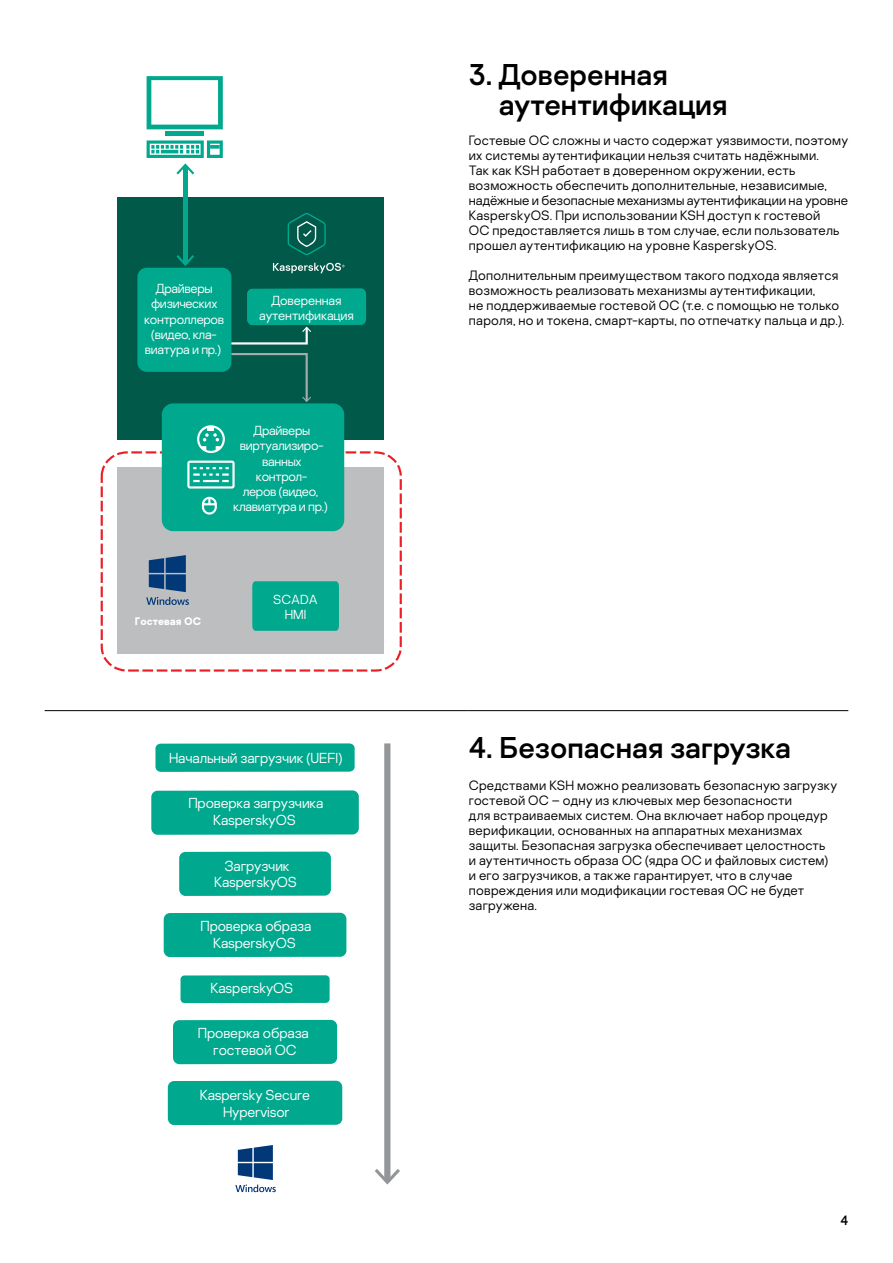
<style>
.page{position:relative;width:893px;height:1263px;background:#fff}
.page>*{position:absolute;margin:0;border:0;box-sizing:border-box;transform-origin:0 0}
.t1{font:30px/30px "Kaspersky Sans";color:#000}
.t2{font:300 14.4px/16.5px "Kaspersky Sans";letter-spacing:-.01em;color:#fff;text-align:center}
.t3{font:300 13.5px/15px "Kaspersky Sans";letter-spacing:.02em;color:#000}
.t4{font:13.5px "Kaspersky Sans";color:#000}
.t5{font:300 13.05px/15.3px "Kaspersky Sans";letter-spacing:-.025em;color:#fff;text-align:center}
.t6{font:300 13.05px/15.3px "Kaspersky Sans";color:#fff;text-align:center}
.t7{font:700 10.95px "Kaspersky Sans";color:#fff}
</style>
<div class="page">
<hr style="left:45px;top:710px;width:424px;height:1px;background:#000">
<hr style="left:469px;top:710px;width:379px;height:1px;background:#000">
<div style="left:117px;top:197px;width:267px;height:243px;background:#005949"></div>
<svg style="left:101px;top:451px;width:301px;height:221px;fill:#bcbec0"></svg>
<div style="left:162px;top:403px;width:182px;height:128px;background:#00a88e;border-radius:11px"></div>
<div style="left:137px;top:268px;width:94px;height:104px;background:#00a88e;border-radius:9px"></div>
<div style="left:183px;top:166px;width:5px;height:98px;background:#00a88e"></div>
<svg style="left:176px;top:255px;width:18px;height:11px"></svg>
<svg style="left:231px;top:353px;width:80px;height:49px"></svg>
<svg style="left:231px;top:289px;width:135px;height:55px"></svg>
<svg style="left:197px;top:425px;width:28px;height:28px"></svg>
<svg style="left:187px;top:461px;width:48px;height:28px"></svg>
<svg style="left:202px;top:497px;width:15px;height:18px"></svg>
<svg style="left:147px;top:76px;width:76px;height:53px"></svg>
<div style="left:166px;top:131px;width:38px;height:5px;background:#00a88e"></div>
<svg style="left:147px;top:140px;width:76px;height:34px"></svg>
<svg style="left:146px;top:555px;width:43px;height:50px;background:#527297"></svg>
<svg style="left:288px;top:213px;width:38px;height:42px"></svg>
<svg style="left:273px;top:263px;width:72px;height:10px"></svg>
<div style="left:155px;top:743px;width:200px;height:29px;background:#00a88e;border-radius:5px"></div>
<div style="left:151px;top:790px;width:208px;height:45px;background:#00a88e;border-radius:6px"></div>
<div style="left:179px;top:851px;width:152px;height:45px;background:#00a88e;border-radius:6px"></div>
<div style="left:164px;top:913px;width:182px;height:44px;background:#00a88e;border-radius:6px"></div>
<div style="left:181px;top:975px;width:149px;height:28px;background:#00a88e;border-radius:4px"></div>
<div style="left:173px;top:1020px;width:164px;height:44px;background:#00a88e;border-radius:6px"></div>
<div style="left:168px;top:1081px;width:174px;height:44px;background:#00a88e;border-radius:6px"></div>
<div style="left:384px;top:743px;width:6px;height:438px;background:#939598"></div>
<svg style="left:375px;top:1169px;width:25px;height:15px"></svg>
<svg style="left:235px;top:1145px;width:41px;height:47px"></svg>
<p class="t5" style="left:144px;top:281px;width:81px">Драйверы физических контроллеров (видео, кла&shy;виатура и пр.)</p>
<p class="t5" style="left:259px;top:292px;width:96px">Доверенная аутентификация</p>
<p class="t5" style="left:233px;top:423px;width:96px">Драйверы виртуализиро&shy;ванных<br>контрол-<br>леров (видео, клавиатура и пр.)</p>
<p class="t7" style="left:135px;top:614px;width:68px">Гостевая ОС</p>
<p class="t6" style="left:273px;top:591px;width:46px">SCADA<br>HMI</p>
<p class="t2" style="left:169px;top:749px;width:175px">Начальный загрузчик (UEFI)</p>
<p class="t2" style="left:188px;top:795px;width:137px">Проверка загрузчика<br>KasperskyOS</p>
<p class="t2" style="left:214px;top:857px;width:84px">Загрузчик<br>KasperskyOS</p>
<p class="t2" style="left:201px;top:918px;width:112px">Проверка образа<br>KasperskyOS</p>
<p class="t2" style="left:210px;top:979px;width:84px">KasperskyOS</p>
<p class="t2" style="left:198px;top:1025px;width:112px">Проверка образа гостевой ОС</p>
<p class="t2" style="left:200px;top:1087px;width:112px">Kaspersky Secure<br>Hypervisor</p>
<h1 class="t1" style="left:499px;top:59px;width:230px;text-indent:-30px">3. Доверенная аутентификация</h1>
<p class="t3" style="left:469px;top:133px;width:381px">Гостевые ОС сложны и часто содержат уязвимости, поэтому их системы аутентификации нельзя считать надёжными.<br>Так как KSH работает в доверенном окружении, есть возможность обеспечить дополнительные, независимые, надёжные и безопасные механизмы аутентификации на уровне KasperskyOS. При использовании KSH доступ к гостевой<br>ОС предоставляется лишь в том случае, если пользователь прошел аутентификацию на уровне KasperskyOS.</p>
<p class="t3" style="left:469px;top:268px;width:377px">Дополнительным преимуществом такого подхода является возможность реализовать механизмы аутентификации,<br>не поддерживаемые гостевой ОС (т.е. с помощью не только пароля, но и токена, смарт-карты, по отпечатку пальца и др.).</p>
<h1 class="t1" style="left:469px;top:732px;width:323px">4. Безопасная загрузка</h1>
<p class="t3" style="left:469px;top:778px;width:370px">Средствами KSH можно реализовать безопасную загрузку гостевой ОС – одну из ключевых мер безопасности<br>для встраиваемых систем. Она включает набор процедур верификации, основанных на аппаратных механизмах защиты. Безопасная загрузка обеспечивает целостность<br>и аутентичность образа ОС (ядра ОС и файловых систем) и его загрузчиков, а также гарантирует, что в случае повреждения или модификации гостевая ОС не будет загружена.</p>
<p class="t4" style="left:840px;top:1212px;width:9px">4</p>
</div>
